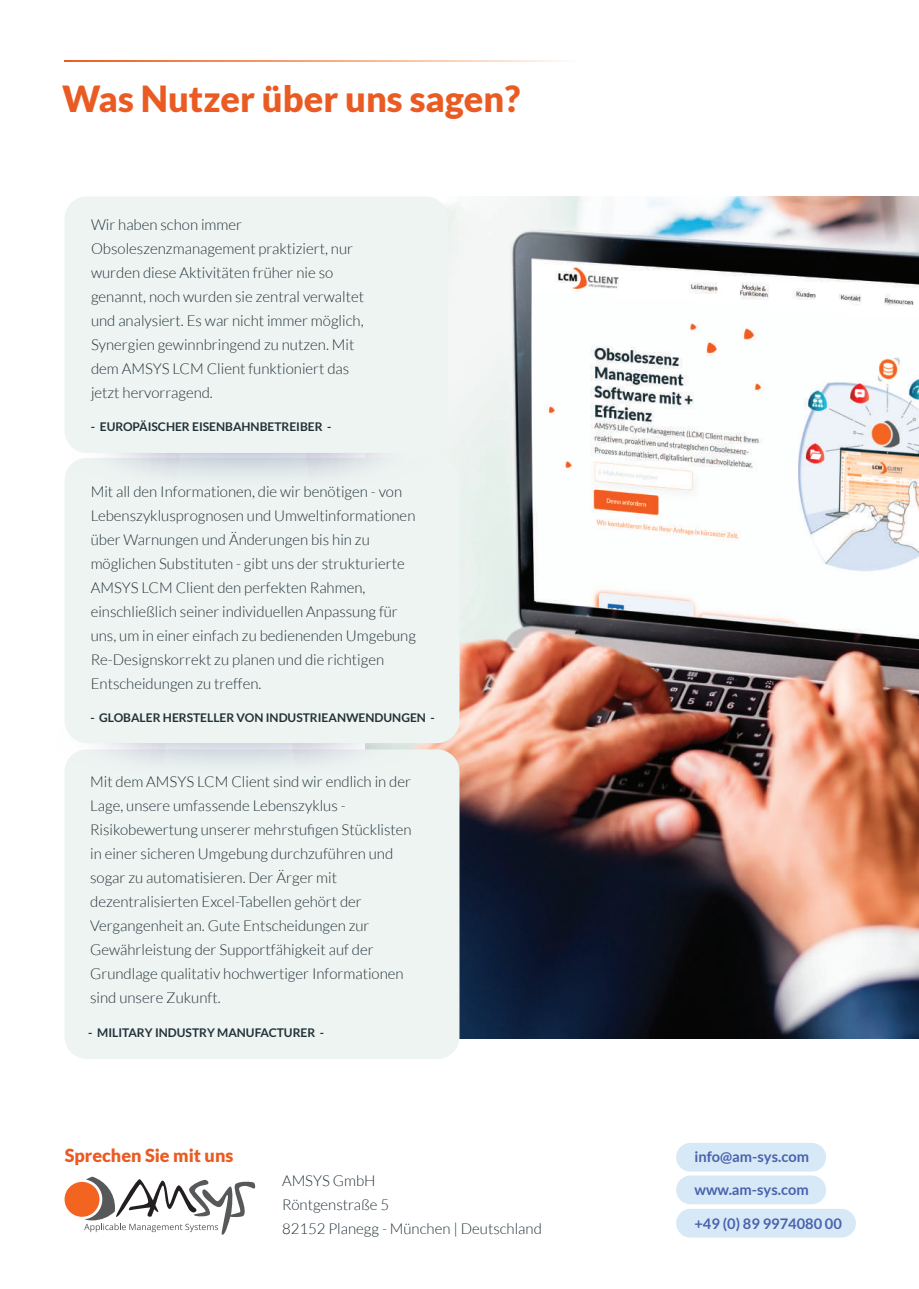
<style>
.page{position:relative;width:919px;height:1289px;background:#fff}
.page>*{position:absolute;margin:0;border:0;box-sizing:border-box;transform-origin:0 0}
.t1{font:900 36px "Lato";color:#ea5b23}
.t2{font:900 18px "Lato";color:#ea5b23}
.t3{font:300 15px/24px "Lato";color:#223137}
.t4{font:700 14.7px "Lato";color:#4862ad}
.t5{font:700 12px "Lato";color:#223137}
</style>
<div class="page">
<img style="left:422px;top:196px;width:496px;height:842px">
<svg style="left:64px;top:61px;width:499px;height:1px"></svg>
<div style="left:65px;top:749px;width:394px;height:309px;background:#edf4f2;border-radius:22px"></div>
<svg style="left:65px;top:726px;width:357px;height:40px"></svg>
<div style="left:65px;top:458px;width:394px;height:285px;background:#edf4f2;border-radius:22px"></div>
<svg style="left:65px;top:436px;width:370px;height:40px"></svg>
<div style="left:65px;top:196px;width:383px;height:257px;background:#edf4f2;border-radius:22px"></div>
<div style="left:676px;top:1142px;width:150px;height:29px;background:#d7e8f6;border-radius:14px"></div>
<div style="left:676px;top:1208px;width:179px;height:29px;background:#d7e8f6;border-radius:14px"></div>
<div style="left:65px;top:1181px;width:34px;height:35px;background:#f36421;border-radius:50%"></div>
<svg style="left:84px;top:1176px;width:171px;height:59px"></svg>
<div style="left:676px;top:1175px;width:150px;height:29px;background:#d7e8f6;border-radius:14px"></div>
<h1 class="t1" style="left:62px;top:78px;width:459px">Was Nutzer über uns sagen?</h1>
<p class="t3" style="left:91px;top:213px;width:274px">Wir haben schon immer Obsoleszenzmanagement praktiziert, nur wurden diese Aktivitäten früher nie so genannt, noch wurden sie zentral verwaltet und analysiert. Es war nicht immer möglich, Synergien gewinnbringend zu nutzen. Mit dem AMSYS LCM Client funktioniert das jetzt hervorragend.</p>
<p class="t5" style="left:91px;top:420px;width:242px">- EUROPÄISCHER EISENBAHNBETREIBER -</p>
<p class="t3" style="left:91px;top:480px;width:327px">Mit all den Informationen, die wir benötigen - von Lebenszyklusprognosen und Umweltinformationen über Warnungen und Änderungen bis hin zu möglichen Substituten - gibt uns der strukturierte AMSYS LCM Client den perfekten Rahmen, einschließlich seiner individuellen Anpassung für uns, um in einer einfach zu bedienenden Umgebung Re-Designskorrekt zu planen und die richtigen Entscheidungen zu treffen.</p>
<p class="t5" style="left:90px;top:710px;width:346px">- GLOBALER HERSTELLER VON INDUSTRIEANWENDUNGEN -</p>
<p class="t3" style="left:90px;top:770px;width:323px">Mit dem AMSYS LCM Client sind wir endlich in der Lage, unsere umfassende Lebenszyklus - Risikobewertung unserer mehrstufigen Stücklisten in einer sicheren Umgebung durchzuführen und sogar zu automatisieren. Der Ärger mit dezentralisierten Excel-Tabellen gehört der Vergangenheit an. Gute Entscheidungen zur Gewährleistung der Supportfähigkeit auf der Grundlage qualitativ hochwertiger Informationen sind unsere Zukunft.</p>
<p class="t5" style="left:88px;top:1026px;width:237px">- MILITARY INDUSTRY MANUFACTURER -</p>
<p class="t2" style="left:65px;top:1145px;width:170px">Sprechen Sie mit uns</p>
<p class="t4" style="left:694px;top:1148px;width:116px">info@am-sys.com</p>
<p class="t3" style="left:282px;top:1168px;width:261px">AMSYS GmbH<br>Röntgenstraße 5<br>82152 Planegg - München | Deutschland</p>
<p class="t4" style="left:694px;top:1181px;width:116px">www.am-sys.com</p>
<p class="t4" style="left:694px;top:1214px;width:149px">+49 (0) 89 9974080 00</p>
</div>
